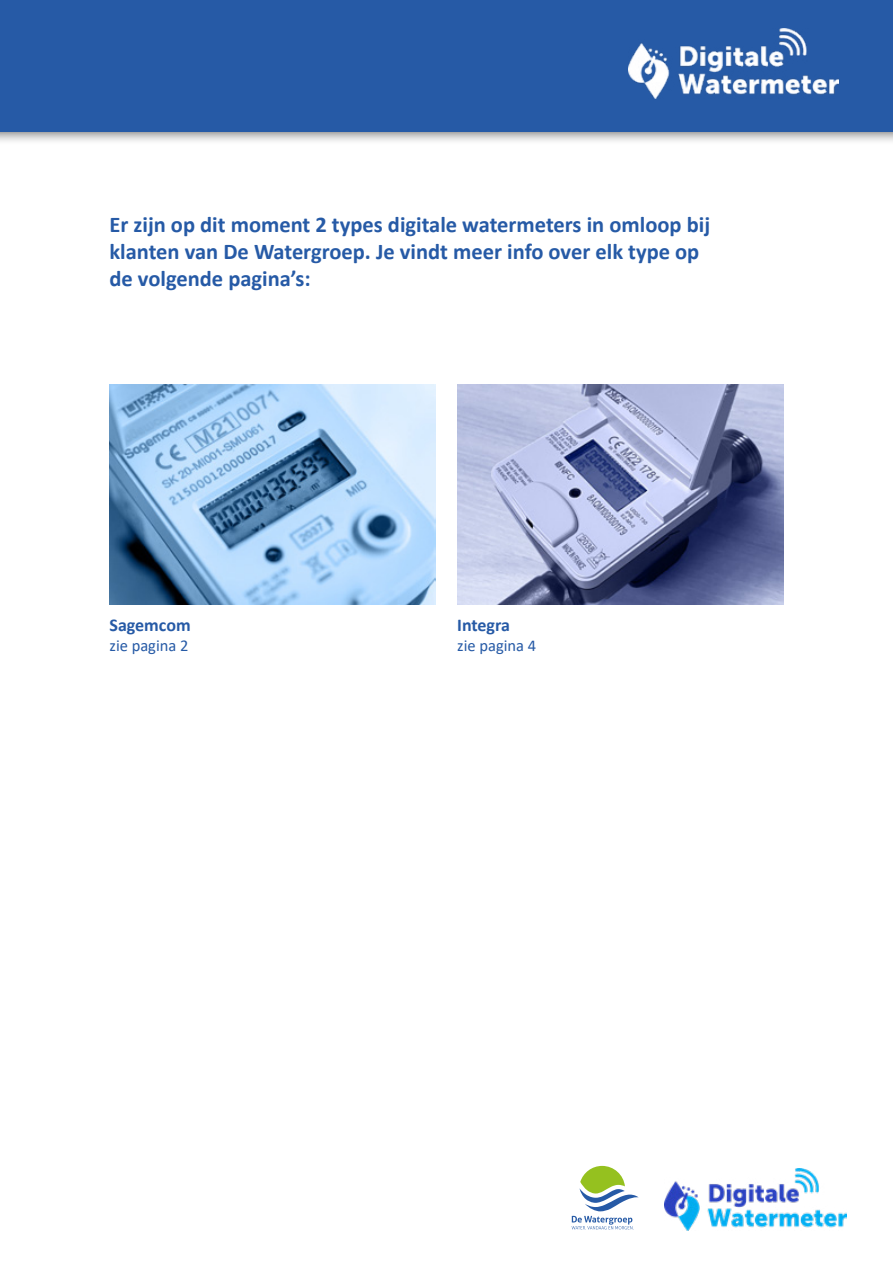
<style>
.page{position:relative;width:893px;height:1263px;background:#fff}
.page>*{position:absolute;margin:0;border:0;box-sizing:border-box;transform-origin:0 0}
.t1{font:700 22.5px/27px "Calibri";color:#265aa6}
.t2{font:700 18px "Calibri";color:#265aa6}
.t3{font:16.5px "Calibri";color:#265aa6}
</style>
<div class="page">
<img style="left:109px;top:385px;width:327px;height:220px">
<img style="left:457px;top:385px;width:326px;height:220px">
<div style="left:0;top:0;width:893px;height:145px;background:#000;opacity:.75"></div>
<div style="left:0;top:0;width:893px;height:131px;background:#265aa6"></div>
<img style="left:628px;top:28px;width:210px;height:71px">
<img style="left:664px;top:1169px;width:183px;height:61px">
<svg style="left:572px;top:1166px;width:67px;height:64px"></svg>
<p class="t1" style="left:109px;top:210px;width:602px">Er zijn op dit moment 2 types digitale watermeters in omloop bij klanten van De Watergroep. Je vindt meer info over elk type op de volgende pagina’s:</p>
<p class="t2" style="left:109px;top:612px;width:83px">Sagemcom</p>
<p class="t3" style="left:109px;top:634px;width:81px">zie pagina 2</p>
<p class="t2" style="left:457px;top:612px;width:54px">Integra</p>
<p class="t3" style="left:457px;top:634px;width:81px">zie pagina 4</p>
</div>
